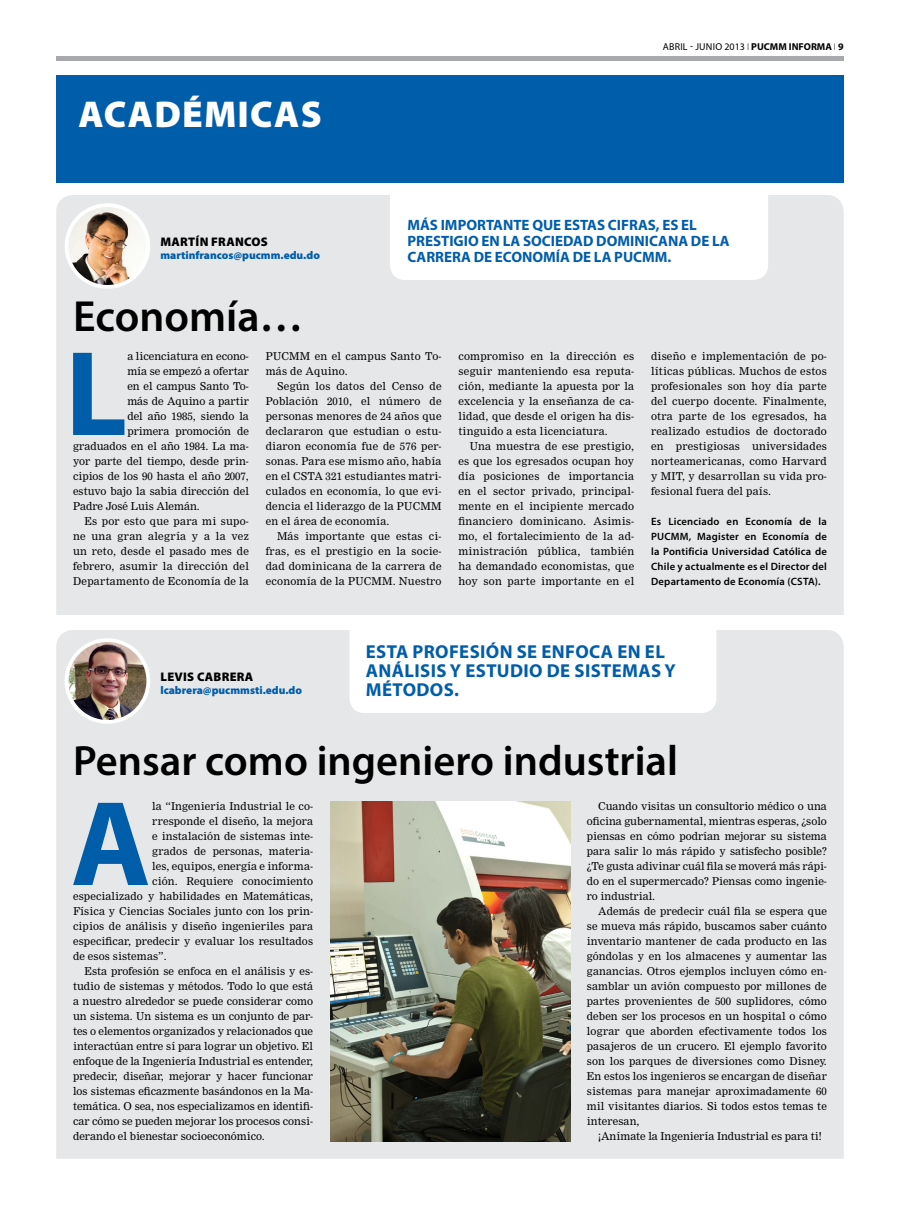
<style>
.page{position:relative;width:900px;height:1215px;background:#fff}
.page>*{position:absolute;margin:0;border:0;box-sizing:border-box;transform-origin:0 0}
.t1{font:700 121.88px "Myriad Pro";color:#005daa}
.t2{font:600 43.75px "Myriad Pro";color:#000}
.t3{font:600 42.5px "Myriad Pro";color:#000}
.t4{font:900 37.5px "Myriad Pro";color:#fff}
.t5{font:700 18.75px "Myriad Pro";color:#005daa}
.t6{font:700 15px "Myriad Pro";color:#005daa}
.t7{font:900 12.5px "Myriad Pro";letter-spacing:.02em;color:#000}
.t8{font:900 11.25px "Myriad Pro";color:#005daa}
.t9{font:10.62px/15px "Nimrod";letter-spacing:.01em;color:#000;text-align:justify}
.t10{font:600 10.62px/15px "Myriad Pro";letter-spacing:.02em;color:#000;text-align:justify}
.t11{font:10px "Myriad Pro";letter-spacing:.02em;color:#000}
.s1{font-weight:300}
.s2{font-weight:700}
</style>
<div class="page">
<hr style="left:56px;top:56px;width:788px;height:4px;background:#a7a9ac">
<div style="left:56px;top:75px;width:788px;height:107px;background:#005daa"></div>
<div style="left:56px;top:195px;width:788px;height:420px;background:#e6e7e8"></div>
<svg style="left:390px;top:195px;width:378px;height:85px"></svg>
<img style="left:67px;top:205px;width:81px;height:82px;border-radius:41px">
<div style="left:65px;top:203px;width:85px;height:86px;border:4px solid #fff;border-radius:50%"></div>
<div style="left:56px;top:630px;width:788px;height:529px;background:#e6e7e8"></div>
<svg style="left:349px;top:630px;width:367px;height:83px"></svg>
<img style="left:67px;top:640px;width:81px;height:82px;border-radius:41px">
<div style="left:65px;top:638px;width:85px;height:86px;border:4px solid #fff;border-radius:50%"></div>
<img style="left:330px;top:801px;width:240px;height:341px">
<h3 class="t4" style="left:78px;top:93px;width:27px">ACAD</h3>
<h3 class="t4" style="left:182px;top:93px;width:46px">ÉMICAS</h3>
<p class="t11" style="left:663px;top:40px;width:182px">ABRIL - JUNIO 2013 <span class="s1">I</span> <span class="s2">PUCMM INFORMA</span> <span class="s1">I</span> <span class="s2">9</span></p>
<h3 class="t6" style="left:407px;top:215px;width:44px">MÁS IMPORTANTE</h3>
<h3 class="t6" style="left:532px;top:215px;width:41px">QUE ESTAS</h3>
<h3 class="t6" style="left:608px;top:215px;width:9px">CIFRAS</h3>
<h3 class="t6" style="left:656px;top:215px;width:34px">, ES EL</h3>
<h3 class="t6" style="left:407px;top:231px;width:9px">PRESTIGIO</h3>
<h3 class="t6" style="left:482px;top:231px;width:52px">ENLASOCIEDAD</h3>
<h3 class="t6" style="left:596px;top:231px;width:11px">DOMINICANA</h3>
<h3 class="t6" style="left:691px;top:231px;width:31px">DE LA</h3>
<h3 class="t6" style="left:407px;top:247px;width:10px">CARRERA</h3>
<h3 class="t6" style="left:474px;top:247px;width:33px">DE ECONOM</h3>
<h3 class="t6" style="left:556px;top:247px;width:117px">ÍA DE LA PUCMM.</h3>
<p class="t7" style="left:161px;top:235px;width:109px">Martín Francos</p>
<p class="t8" style="left:160px;top:249px;width:161px">martinfrancos@pucmm.edu.do</p>
<h2 class="t2" style="left:73px;top:288px;width:232px">Economía…</h2>
<h1 class="t1" style="left:65px;top:314px;width:64px">L</h1>
<p class="t9" style="left:127px;top:349px;width:123px">a licenciatura en econo-</p>
<p class="t9" style="left:458px;top:349px;width:177px">compromiso en la dirección es seguir manteniendo esa reputa&shy;ción, mediante la apuesta por la excelencia y la enseñanza de ca&shy;lidad, que desde el origen ha dis&shy;tinguido a esta licenciatura.</p>
<p class="t9" style="left:458px;top:439px;width:177px;text-indent:11px">Una muestra de ese prestigio, es que los egresados ocupan hoy día posiciones de importancia en el sector privado, principal&shy;mente en el incipiente mercado financiero dominicano. Asimis&shy;mo, el fortalecimiento de la ad&shy;ministración pública, también ha demandado economistas, que hoy son parte importante en el</p>
<p class="t9" style="left:651px;top:349px;width:177px">diseño e implementación de po&shy;líticas públicas. Muchos de estos profesionales son hoy día parte del cuerpo docente. Finalmente, otra parte de los egresados, ha realizado estudios de doctorado en prestigiosas universidades norteamericanas, como Harvard y MIT, y desarrollan su vida pro&shy;fesional fuera del país.</p>
<p class="t10" style="left:651px;top:514px;width:177px">Es Licenciado en Economía de la PUCMM, Magister en Economía de la Pontificia Universidad Católica de Chile y actualmente es el Director del Departamento de Economía (CSTA).</p>
<p class="t9" style="left:266px;top:349px;width:177px">PUCMM en el campus Santo To&shy;más de Aquino.</p>
<p class="t9" style="left:266px;top:379px;width:177px;text-indent:11px">Según los datos del Censo de Población 2010, el número de personas menores de 24 años que declararon que estudian o estu&shy;diaron economía fue de 576 per&shy;sonas. Para ese mismo año, había en el CSTA 321 estudiantes matri&shy;culados en economía, lo que evi&shy;dencia el liderazgo de la PUCMM en el área de economía.</p>
<p class="t9" style="left:266px;top:529px;width:177px;text-indent:11px">Más importante que estas ci&shy;fras, es el prestigio en la socie&shy;dad dominicana de la carrera de economía de la PUCMM. Nuestro</p>
<p class="t9" style="left:127px;top:364px;width:123px">mía se empezó a ofertar</p>
<p class="t9" style="left:127px;top:379px;width:123px">en el campus Santo To-</p>
<p class="t9" style="left:127px;top:394px;width:123px">más de Aquino a partir</p>
<p class="t9" style="left:127px;top:409px;width:123px">del año 1985, siendo la</p>
<p class="t9" style="left:127px;top:424px;width:123px">primera promoción de</p>
<p class="t9" style="left:73px;top:439px;width:177px">graduados en el año 1984. La ma-</p>
<p class="t9" style="left:73px;top:454px;width:177px">yor parte del tiempo, desde prin-</p>
<p class="t9" style="left:73px;top:469px;width:177px">cipios de los 90 hasta el año 2007,</p>
<p class="t9" style="left:73px;top:484px;width:177px">estuvo bajo la sabia dirección del</p>
<p class="t9" style="left:73px;top:499px;width:128px">Padre José Luis Alemán.</p>
<p class="t9" style="left:84px;top:514px;width:166px">Es por esto que para mi supo-</p>
<p class="t9" style="left:73px;top:529px;width:177px">ne una gran alegría y a la vez</p>
<p class="t9" style="left:73px;top:544px;width:177px">un reto, desde el pasado mes de</p>
<p class="t9" style="left:73px;top:559px;width:177px">febrero, asumir la dirección del</p>
<p class="t9" style="left:73px;top:574px;width:177px">Departamento de Economía de la</p>
<p class="t7" style="left:161px;top:670px;width:94px">Levis cabrera</p>
<p class="t8" style="left:160px;top:684px;width:143px">lcabrera@pucmmsti.edu.do</p>
<h3 class="t5" style="left:366px;top:640px;width:22px">ESTA</h3>
<h3 class="t5" style="left:413px;top:640px;width:12px">PROFESIÓN</h3>
<h3 class="t5" style="left:517px;top:640px;width:38px">SE ENFOCA</h3>
<h3 class="t5" style="left:617px;top:640px;width:38px">EN EL</h3>
<h3 class="t5" style="left:366px;top:659px;width:48px">ANÁLISIS</h3>
<h3 class="t5" style="left:450px;top:659px;width:28px">Y ESTUDIO</h3>
<h3 class="t5" style="left:547px;top:659px;width:40px">DE SISTEMAS</h3>
<h3 class="t5" style="left:665px;top:659px;width:13px">Y</h3>
<h3 class="t5" style="left:366px;top:677px;width:40px">MÉTODOS</h3>
<h3 class="t5" style="left:454px;top:677px;width:6px">.</h3>
<h3 class="t3" style="left:73px;top:734px;width:606px">Pensar como ingeniero industrial</h3>
<h1 class="t1" style="left:71px;top:764px;width:81px">A</h1>
<p class="t9" style="left:152px;top:799px;width:162px">la “Ingeniería Industrial le co-</p>
<p class="t9" style="left:587px;top:799px;width:242px;text-indent:11px">Cuando visitas un consultorio médico o una oficina gubernamental, mientras esperas, ¿solo piensas en cómo podrían mejorar su sistema para salir lo más rápido y satisfecho posible? ¿Te gusta adivinar cuál fila se moverá más rápi&shy;do en el supermercado? Piensas como ingenie&shy;ro industrial.</p>
<p class="t9" style="left:587px;top:904px;width:242px;text-indent:11px">Además de predecir cuál fila se espera que se mueva más rápido, buscamos saber cuánto inventario mantener de cada producto en las góndolas y en los almacenes y aumentar las ganancias. Otros ejemplos incluyen cómo en&shy;samblar un avión compuesto por millones de partes provenientes de 500 suplidores, cómo deben ser los procesos en un hospital o cómo lograr que aborden efectivamente todos los pasajeros de un crucero. El ejemplo favorito son los parques de diversiones como Disney.<br>En estos los ingenieros se encargan de diseñar sistemas para manejar aproximadamente 60 mil visitantes diarios. Si todos estos temas te interesan,</p>
<p class="t9" style="left:598px;top:1129px;width:225px">¡Anímate la Ingeniería Industrial es para ti!</p>
<p class="t9" style="left:152px;top:814px;width:162px">rresponde el diseño, la mejora</p>
<p class="t9" style="left:152px;top:829px;width:162px">e instalación de sistemas inte-</p>
<p class="t9" style="left:152px;top:844px;width:162px">grados de personas, materia-</p>
<p class="t9" style="left:152px;top:859px;width:162px">les, equipos, energía e informa-</p>
<p class="t9" style="left:152px;top:874px;width:162px">ción. Requiere conocimiento</p>
<p class="t9" style="left:73px;top:889px;width:241px">especializado y habilidades en Matemáticas,</p>
<p class="t9" style="left:73px;top:904px;width:242px">Física y Ciencias Sociales junto con los prin-</p>
<p class="t9" style="left:73px;top:919px;width:242px">cipios de análisis y diseño ingenieriles para</p>
<p class="t9" style="left:73px;top:934px;width:241px">especificar, predecir y evaluar los resultados</p>
<p class="t9" style="left:73px;top:949px;width:95px">de esos sistemas”.</p>
<p class="t9" style="left:84px;top:964px;width:230px">Esta profesión se enfoca en el análisis y es-</p>
<p class="t9" style="left:73px;top:979px;width:241px">tudio de sistemas y métodos. Todo lo que está</p>
<p class="t9" style="left:73px;top:994px;width:242px">a nuestro alrededor se puede considerar como</p>
<p class="t9" style="left:73px;top:1009px;width:241px">un sistema. Un sistema es un conjunto de par-</p>
<p class="t9" style="left:73px;top:1024px;width:242px">tes o elementos organizados y relacionados que</p>
<p class="t9" style="left:73px;top:1039px;width:241px">interactúan entre sí para lograr un objetivo. El</p>
<p class="t9" style="left:73px;top:1054px;width:241px">enfoque de la Ingeniería Industrial es entender,</p>
<p class="t9" style="left:73px;top:1069px;width:242px">predecir, diseñar, mejorar y hacer funcionar</p>
<p class="t9" style="left:73px;top:1084px;width:242px">los sistemas eficazmente basándonos en la Ma-</p>
<p class="t9" style="left:73px;top:1099px;width:241px">temática. O sea, nos especializamos en identifi-</p>
<p class="t9" style="left:73px;top:1114px;width:241px">car cómo se pueden mejorar los procesos consi-</p>
<p class="t9" style="left:73px;top:1129px;width:193px">derando el bienestar socioeconómico.</p>
</div>
